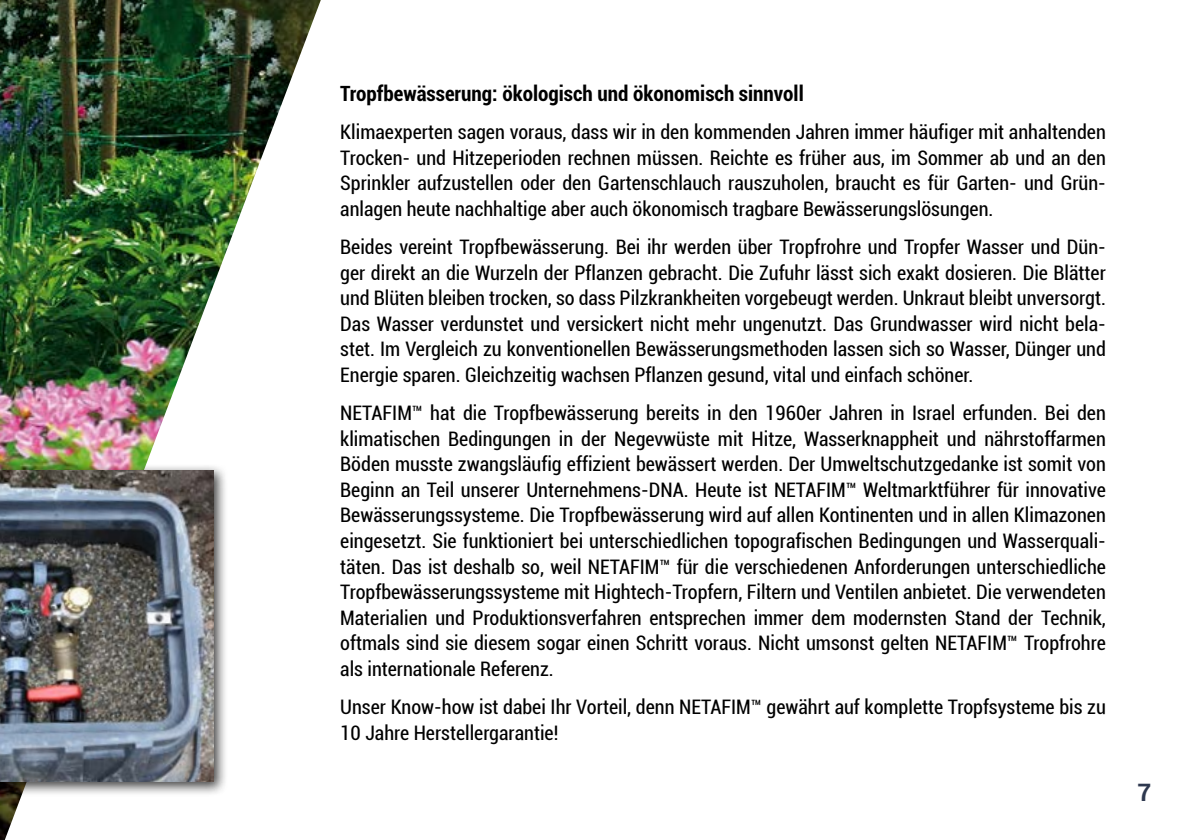
<style>
.page{position:relative;width:1191px;height:840px;background:#fff}
.page>*{position:absolute;margin:0;border:0;box-sizing:border-box;transform-origin:0 0}
.t1{font:700 24px "Roboto";color:#2e384f}
.t2{font:700 condensed 21px "Roboto";color:#000}
.t3{font:condensed 20px/25.6px "Roboto";color:#000;text-align:justify}
</style>
<div class="page">
<img style="left:5px;top:0;width:316px;height:839px">
<div style="left:0;top:463px;width:228px;height:332px;background:#000;opacity:.75"></div>
<img style="left:0;top:470px;width:213px;height:311px">
<p class="t2" style="left:340px;top:79px;width:465px">Tropfbewässerung: ökologisch und ökonomisch sinnvoll</p>
<p class="t3" style="left:340px;top:118px;width:767px">Klimaexperten sagen voraus, dass wir in den kommenden Jahren immer häufiger mit anhaltenden Trocken- und Hitzeperioden rechnen müssen. Reichte es früher aus, im Sommer ab und an den Sprinkler aufzustellen oder den Gartenschlauch rauszuholen, braucht es für Garten- und Grün&shy;anlagen heute nachhaltige aber auch ökonomisch tragbare Bewässerungslösungen.</p>
<p class="t3" style="left:340px;top:233px;width:767px">Beides vereint Tropfbewässerung. Bei ihr werden über Tropfrohre und Tropfer Wasser und Dün&shy;ger direkt an die Wurzeln der Pflanzen gebracht. Die Zufuhr lässt sich exakt dosieren. Die Blätter und Blüten bleiben trocken, so dass Pilzkrankheiten vorgebeugt werden. Unkraut bleibt unversorgt.<br>Das Wasser verdunstet und versickert nicht mehr ungenutzt. Das Grundwasser wird nicht bela&shy;stet. Im Vergleich zu konventionellen Bewässerungsmethoden lassen sich so Wasser, Dünger und Energie sparen. Gleichzeitig wachsen Pflanzen gesund, vital und einfach schöner.</p>
<p class="t3" style="left:340px;top:399px;width:767px">NETAFIM™ hat die Tropfbewässerung bereits in den 1960er Jahren in Israel erfunden. Bei den klimatischen Bedingungen in der Negevwüste mit Hitze, Wasserknappheit und nährstoffarmen Böden musste zwangsläufig effizient bewässert werden. Der Umweltschutzgedanke ist somit von Beginn an Teil unserer Unternehmens-DNA. Heute ist NETAFIM™ Weltmarktführer für innovative Bewässerungssysteme. Die Tropfbewässerung wird auf allen Kontinenten und in allen Klimazonen eingesetzt. Sie funktioniert bei unterschiedlichen topografischen Bedingungen und Wasserquali&shy;täten. Das ist deshalb so, weil NETAFIM™ für die verschiedenen Anforderungen unterschiedliche Tropfbewässerungssysteme mit Hightech-Tropfern, Filtern und Ventilen anbietet. Die verwendeten Materialien und Produktionsverfahren entsprechen immer dem modernsten Stand der Technik, oftmals sind sie diesem sogar einen Schritt voraus. Nicht umsonst gelten NETAFIM™ Tropfrohre als internationale Referenz.</p>
<p class="t3" style="left:340px;top:693px;width:767px">Unser Know-how ist dabei Ihr Vorteil, denn NETAFIM™ gewährt auf komplette Tropfsysteme bis zu<br>10 Jahre Herstellergarantie!</p>
<p class="t1" style="left:1137px;top:775px;width:15px">7</p>
</div>
